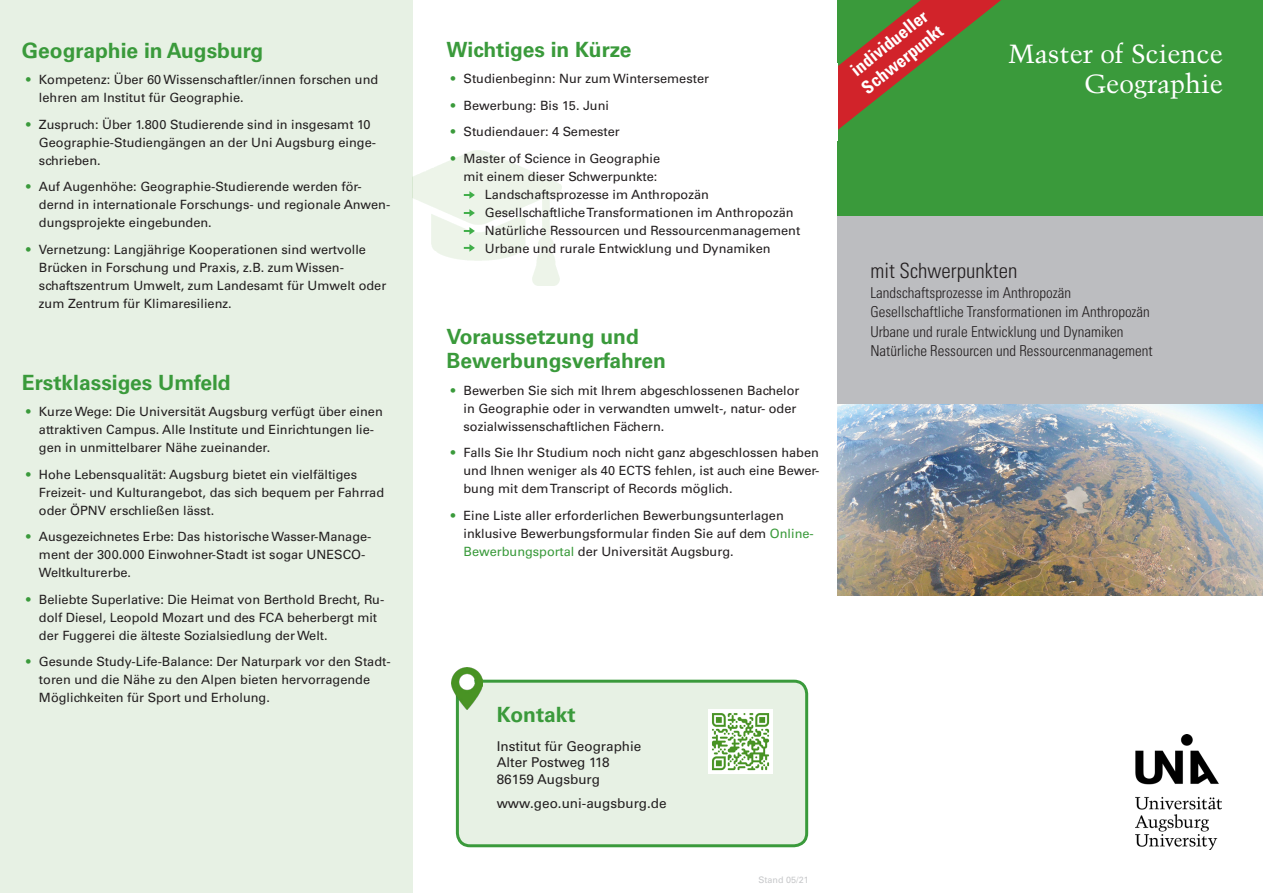
<style>
.page{position:relative;width:1263px;height:893px;background:#fff}
.page>*{position:absolute;margin:0;border:0;box-sizing:border-box;transform-origin:0 0}
.t1{font:26.25px/30px "Trump Mediaeval LT Std";color:#fff;text-align:right}
.t2{font:700 21px/24px "Univers LT Std";color:#3a9a3b}
.t3{font:300 condensed 21px "Univers LT Std";color:#231f20}
.t4{font:700 condensed 18px/21px "Univers LT Std";color:#fff}
.t5{font:300 condensed 15px/19.5px "Univers LT Std";color:#231f20}
.t6{font:13.5px/16.5px "Univers LT Std";color:#231f20}
.t7{font:12.75px/18px "Univers LT Std";color:#231f20}
.t8{font:9px "Univers LT Std";color:#c7c8ca}
.s1{color:#3a9a3b}
</style>
<div class="page">
<div style="left:0;top:0;width:412px;height:893px;background:#e7f1e4"></div>
<img style="left:838px;top:404px;width:425px;height:191px">
<div style="left:838px;top:0;width:425px;height:217px;background:#3a9a3b"></div>
<div style="left:838px;top:217px;width:425px;height:187px;background:#bcbdc0"></div>
<img style="left:1135px;top:734px;width:86px;height:115px">
<div style="left:457px;top:681px;width:350px;height:165px;background:#e7f1e4;border-radius:13px"></div>
<div style="left:456px;top:680px;width:352px;height:167px;border:3px solid #3a9a3b;border-radius:13px"></div>
<img style="left:451px;top:667px;width:31px;height:43px">
<img style="left:412px;top:151px;width:149px;height:135px">
<img style="left:708px;top:709px;width:64px;height:64px">
<svg style="left:837px;top:0;width:164px;height:130px"></svg>
<svg style="left:464px;top:244px;width:11px;height:8px"></svg>
<svg style="left:464px;top:227px;width:11px;height:8px"></svg>
<svg style="left:464px;top:209px;width:11px;height:8px"></svg>
<svg style="left:464px;top:191px;width:11px;height:8px"></svg>
<div style="left:786px;top:63px;width:52px;height:77px;background:#fff"></div>
<h2 class="t2" style="left:22px;top:39px;width:243px">Geographie in Augsburg</h2>
<p class="t7" style="left:39px;top:71px;width:341px;text-indent:-13px"><span class="s1">•</span> Kompetenz: Über 60 Wissenschaftler/innen forschen und lehren am Institut für Geographie.</p>
<p class="t7" style="left:39px;top:115px;width:339px;text-indent:-13px"><span class="s1">•</span> Zuspruch: Über 1.800 Studierende sind in insgesamt 10<br>Geographie-Studiengängen an der Uni Augsburg einge&shy;schrieben.</p>
<p class="t7" style="left:39px;top:178px;width:353px;text-indent:-13px"><span class="s1">•</span> Auf Augenhöhe: Geographie-Studierende werden för&shy;dernd in internationale Forschungs- und regionale Anwen&shy;dungsprojekte eingebunden.</p>
<p class="t7" style="left:39px;top:240px;width:349px;text-indent:-13px"><span class="s1">•</span> Vernetzung: Langjährige Kooperationen sind wertvolle Brücken in Forschung und Praxis, z.B. zum Wissen&shy;schaftszentrum Umwelt, zum Landesamt für Umwelt oder zum Zentrum für Klimaresilienz.</p>
<h2 class="t2" style="left:22px;top:371px;width:210px">Erstklassiges Umfeld</h2>
<p class="t7" style="left:39px;top:403px;width:345px;text-indent:-13px"><span class="s1">•</span> Kurze Wege: Die Universität Augsburg verfügt über einen attraktiven Campus. Alle Institute und Einrichtungen lie&shy;gen in unmittelbarer Nähe zueinander.</p>
<p class="t7" style="left:39px;top:465px;width:347px;text-indent:-13px"><span class="s1">•</span> Hohe Lebensqualität: Augsburg bietet ein vielfältiges<br>Freizeit- und Kulturangebot, das sich bequem per Fahrrad oder ÖPNV erschließen lässt.</p>
<p class="t7" style="left:39px;top:528px;width:334px;text-indent:-13px"><span class="s1">•</span> Ausgezeichnetes Erbe: Das historische Wasser-Manage&shy;ment der 300.000 Einwohner-Stadt ist sogar UNESCO-<br>Weltkulturerbe.</p>
<p class="t7" style="left:39px;top:590px;width:347px;text-indent:-13px"><span class="s1">•</span> Beliebte Superlative: Die Heimat von Berthold Brecht, Ru&shy;dolf Diesel, Leopold Mozart und des FCA beherbergt mit der Fuggerei die älteste Sozialsiedlung der Welt.</p>
<p class="t7" style="left:39px;top:653px;width:353px;text-indent:-13px"><span class="s1">•</span> Gesunde Study-Life-Balance: Der Naturpark vor den Stadt&shy;toren und die Nähe zu den Alpen bieten hervorragende<br>Möglichkeiten für Sport und Erholung.</p>
<h2 class="t2" style="left:446px;top:37px;width:187px">Wichtiges in Kürze</h2>
<p class="t7" style="left:451px;top:70px;width:260px"><span class="s1">•</span> Studienbeginn: Nur zum Wintersemester</p>
<p class="t7" style="left:451px;top:96px;width:160px"><span class="s1">•</span> Bewerbung: Bis 15. Juni</p>
<p class="t7" style="left:451px;top:123px;width:171px"><span class="s1">•</span> Studiendauer: 4 Semester</p>
<p class="t7" style="left:451px;top:149px;width:211px"><span class="s1">•</span> Master of Science in Geographie</p>
<p class="t7" style="left:463px;top:167px;width:195px">mit einem dieser Schwerpunkte:</p>
<p class="t7" style="left:485px;top:185px;width:226px">Landschaftsprozesse im Anthropozän</p>
<p class="t7" style="left:485px;top:203px;width:310px">Gesellschaftliche Transformationen im Anthropozän</p>
<p class="t7" style="left:485px;top:221px;width:317px">Natürliche Ressourcen und Ressourcenmanagement</p>
<p class="t7" style="left:485px;top:239px;width:287px">Urbane und rurale Entwicklung und Dynamiken</p>
<h2 class="t2" style="left:446px;top:325px;width:221px">Voraussetzung und<br>Bewerbungsverfahren</h2>
<p class="t7" style="left:463px;top:381px;width:338px;text-indent:-13px"><span class="s1">•</span> Bewerben Sie sich mit Ihrem abgeschlossenen Bachelor in Geographie oder in verwandten umwelt-, natur- oder sozialwissenschaftlichen Fächern.</p>
<p class="t7" style="left:463px;top:444px;width:357px;text-align:justify;text-indent:-13px"><span class="s1">•</span> Falls Sie Ihr Studium noch nicht ganz abgeschlossen haben und Ihnen weniger als 40 ECTS fehlen, ist auch eine Bewer&shy;bung mit dem Transcript of Records möglich.</p>
<p class="t7" style="left:463px;top:506px;width:352px;text-indent:-13px"><span class="s1">•</span> Eine Liste aller erforderlichen Bewerbungsunterlagen inklusive Bewerbungsformular finden Sie auf dem <span class="s1">Online-<br>Bewerbungsportal</span> der Universität Augsburg.</p>
<h3 class="t4" style="left:844px;top:65px;width:100px;rotate:-39deg">individueller<br>Schwerpunkt</h3>
<h1 class="t1" style="left:1008px;top:39px;width:216px">Master of Science<br>Geographie</h1>
<h2 class="t3" style="left:870px;top:258px;width:148px">mit Schwerpunkten</h2>
<p class="t5" style="left:870px;top:283px;width:284px">Landschaftsprozesse im Anthropozän Gesellschaftliche Transformationen im Anthropozän Urbane und rurale Entwicklung und Dynamiken Natürliche Ressourcen und Ressourcenmanagement</p>
<h2 class="t2" style="left:497px;top:702px;width:81px">Kontakt</h2>
<p class="t6" style="left:497px;top:738px;width:146px">Institut für Geographie<br>Alter Postweg 118<br>86159 Augsburg</p>
<p class="t6" style="left:497px;top:795px;width:171px">www.geo.uni-augsburg.de</p>
<p class="t8" style="left:759px;top:874px;width:52px">Stand 05/21</p>
</div>
